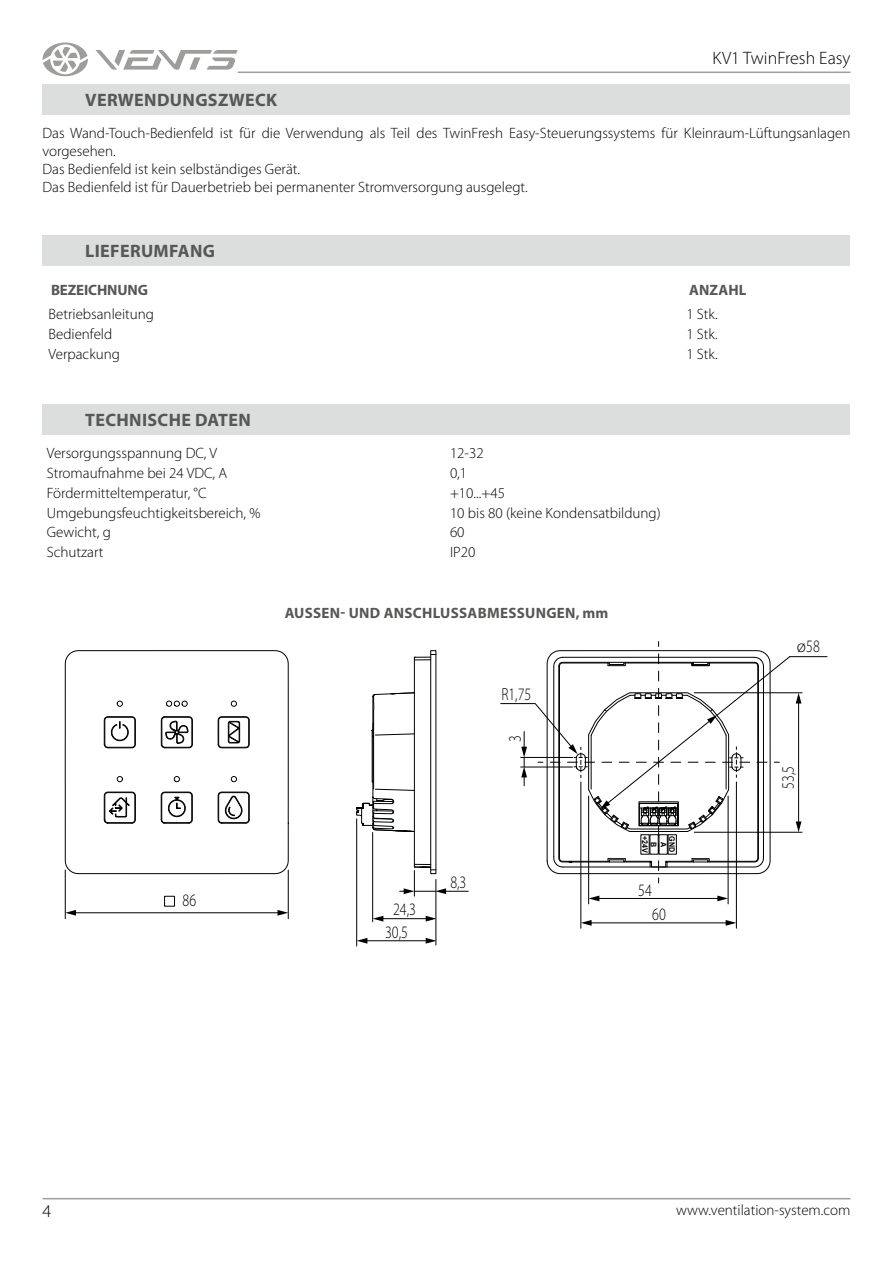
<style>
.page{position:relative;width:893px;height:1263px;background:#fff}
.page>*{position:absolute;margin:0;border:0;box-sizing:border-box;transform-origin:0 0}
.t1{font:700 18px "Myriad Pro";letter-spacing:.02em;color:#575756}
.t2{font:300 18px "Myriad Pro";color:#000}
.t3{font:300 17.55px "Myriad Pro";color:#000;scale:.8 1}
.t4{font:300 17.55px "Myriad Pro";color:#000}
.t5{font:300 15px/18px "Myriad Pro";color:#000}
.t6{font:700 15px "Myriad Pro";letter-spacing:.02em;color:#575756}
.t7{font:700 15px "Myriad Pro";letter-spacing:-.01em;color:#575756}
.t8{font:700 7.95px "Arial";color:#000;scale:.9 1}
</style>
<div class="page">
<hr style="left:65px;top:870px;width:1px;height:49px;background:#000">
<hr style="left:288px;top:870px;width:1px;height:49px;background:#000">
<hr style="left:435px;top:879px;width:1px;height:66px;background:#000">
<hr style="left:372px;top:832px;width:1px;height:90px;background:#000">
<hr style="left:356px;top:819px;width:1px;height:127px;background:#000">
<hr style="left:74px;top:912px;width:205px;height:1px;background:#000">
<svg style="left:65px;top:910px;width:11px;height:6px"></svg>
<svg style="left:277px;top:910px;width:11px;height:6px"></svg>
<hr style="left:381px;top:918px;width:47px;height:1px;background:#000">
<svg style="left:373px;top:916px;width:10px;height:5px"></svg>
<svg style="left:426px;top:916px;width:10px;height:5px"></svg>
<hr style="left:365px;top:940px;width:63px;height:1px;background:#000">
<svg style="left:357px;top:938px;width:10px;height:6px"></svg>
<svg style="left:426px;top:938px;width:10px;height:6px"></svg>
<hr style="left:580px;top:782px;width:1px;height:146px;background:#000">
<hr style="left:736px;top:782px;width:1px;height:146px;background:#000">
<hr style="left:590px;top:922px;width:138px;height:1px;background:#000">
<svg style="left:581px;top:920px;width:11px;height:6px"></svg>
<svg style="left:726px;top:920px;width:10px;height:6px"></svg>
<hr style="left:588px;top:796px;width:1px;height:108px;background:#000">
<hr style="left:728px;top:796px;width:1px;height:108px;background:#000">
<hr style="left:597px;top:898px;width:122px;height:1px;background:#000">
<svg style="left:589px;top:895px;width:10px;height:6px"></svg>
<svg style="left:717px;top:895px;width:11px;height:6px"></svg>
<hr style="left:694px;top:832px;width:108px;height:1px;background:#000">
<hr style="left:694px;top:692px;width:108px;height:1px;background:#000">
<hr style="left:790px;top:656px;width:37px;height:1px;background:#000">
<svg style="left:65px;top:650px;width:224px;height:224px"></svg>
<svg style="left:117px;top:776px;width:6px;height:6px"></svg>
<svg style="left:117px;top:701px;width:6px;height:6px"></svg>
<svg style="left:174px;top:776px;width:6px;height:6px"></svg>
<svg style="left:166px;top:701px;width:22px;height:6px"></svg>
<svg style="left:231px;top:776px;width:6px;height:6px"></svg>
<svg style="left:231px;top:701px;width:6px;height:6px"></svg>
<svg style="left:104px;top:791px;width:32px;height:33px"></svg>
<svg style="left:104px;top:716px;width:32px;height:32px"></svg>
<svg style="left:161px;top:791px;width:32px;height:33px"></svg>
<svg style="left:161px;top:716px;width:32px;height:32px"></svg>
<svg style="left:218px;top:791px;width:32px;height:33px"></svg>
<svg style="left:218px;top:716px;width:32px;height:32px"></svg>
<svg style="left:356px;top:650px;width:112px;height:246px"></svg>
<svg style="left:500px;top:654px;width:301px;height:229px"></svg>
<div style="left:164px;top:896px;width:11px;height:11px;border:1px solid #000"></div>
<div style="left:43px;top:84px;width:807px;height:31px;background:#dcdddd"></div>
<div style="left:43px;top:404px;width:807px;height:31px;background:#dcdddd"></div>
<div style="left:43px;top:235px;width:807px;height:31px;background:#dcdddd"></div>
<hr style="left:43px;top:1198px;width:807px;height:1px;background:#9d9d9c">
<hr style="left:238px;top:72px;width:612px;height:1px;background:#9d9d9c">
<svg style="left:95px;top:50px;width:143px;height:20px"></svg>
<svg style="left:43px;top:43px;width:45px;height:33px"></svg>
<p class="t1" style="left:85px;top:88px;width:194px">VERWENDUNGSZWECK</p>
<p class="t2" style="left:713px;top:48px;width:139px">KV1 TwinFresh Easy</p>
<p class="t5" style="left:43px;top:124px;width:809px">Das Wand-Touch-Bedienfeld ist für die Verwendung als Teil des TwinFresh Easy-Steuerungssystems für Kleinraum-Lüftungsanlagen vorgesehen.<br>Das Bedienfeld ist kein selbständiges Gerät.<br>Das Bedienfeld ist für Dauerbetrieb bei permanenter Stromversorgung ausgelegt.</p>
<p class="t1" style="left:85px;top:239px;width:131px">LIEFERUMFANG</p>
<p class="t7" style="left:51px;top:280px;width:98px">BEZEICHNUNG</p>
<p class="t6" style="left:689px;top:280px;width:59px">ANZAHL</p>
<p class="t5" style="left:49px;top:305px;width:107px">Betriebsanleitung</p>
<p class="t5" style="left:686px;top:305px;width:33px">1 Stk.</p>
<p class="t5" style="left:49px;top:325px;width:65px">Bedienfeld</p>
<p class="t5" style="left:686px;top:325px;width:33px">1 Stk.</p>
<p class="t5" style="left:49px;top:345px;width:73px">Verpackung</p>
<p class="t5" style="left:686px;top:345px;width:33px">1 Stk.</p>
<p class="t1" style="left:85px;top:408px;width:167px">TECHNISCHE DATEN</p>
<p class="t5" style="left:47px;top:444px;width:172px">Versorgungsspannung DC, V</p>
<p class="t5" style="left:450px;top:444px;width:35px">12-32</p>
<p class="t5" style="left:47px;top:464px;width:182px">Stromaufnahme bei 24 VDC, A</p>
<p class="t5" style="left:450px;top:464px;width:19px">0,1</p>
<p class="t5" style="left:47px;top:484px;width:161px">Fördermitteltemperatur, °С</p>
<p class="t5" style="left:450px;top:484px;width:56px">+10...+45</p>
<p class="t5" style="left:47px;top:504px;width:215px">Umgebungsfeuchtigkeitsbereich, %</p>
<p class="t5" style="left:450px;top:504px;width:212px">10 bis 80 (keine Kondensatbildung)</p>
<p class="t5" style="left:47px;top:524px;width:66px">Gewicht, g</p>
<p class="t5" style="left:450px;top:524px;width:16px">60</p>
<p class="t5" style="left:47px;top:543px;width:58px">Schutzart</p>
<p class="t5" style="left:450px;top:543px;width:27px">IP20</p>
<p class="t2" style="left:43px;top:1201px;width:10px">4</p>
<p class="t3" style="left:183px;top:890px;width:19px">86</p>
<p class="t6" style="left:285px;top:603px;width:325px">AUSSEN- UND ANSCHLUSSABMESSUNGEN, mm</p>
<p class="t3" style="left:501px;top:685px;width:39px">R1,75</p>
<p class="t3" style="left:505px;top:742px;width:10px;rotate:-90deg">3</p>
<p class="t3" style="left:393px;top:899px;width:30px">24,3</p>
<p class="t3" style="left:385px;top:923px;width:30px">30,5</p>
<p class="t3" style="left:450px;top:872px;width:22px">8,3</p>
<p class="t8" style="left:650px;top:835px;width:20px;rotate:90deg">+24V</p>
<p class="t8" style="left:677px;top:836px;width:19px;rotate:90deg">GND</p>
<p class="t8" style="left:659px;top:842px;width:7px;rotate:90deg">B</p>
<p class="t8" style="left:669px;top:842px;width:7px;rotate:90deg">A</p>
<p class="t3" style="left:638px;top:880px;width:19px">54</p>
<p class="t3" style="left:652px;top:905px;width:19px">60</p>
<p class="t4" style="left:797px;top:637px;width:24px">ø58</p>
<p class="t3" style="left:778px;top:789px;width:30px;rotate:-90deg">53,5</p>
<p class="t5" style="left:676px;top:1201px;width:176px">www.ventilation-system.com</p>
</div>
